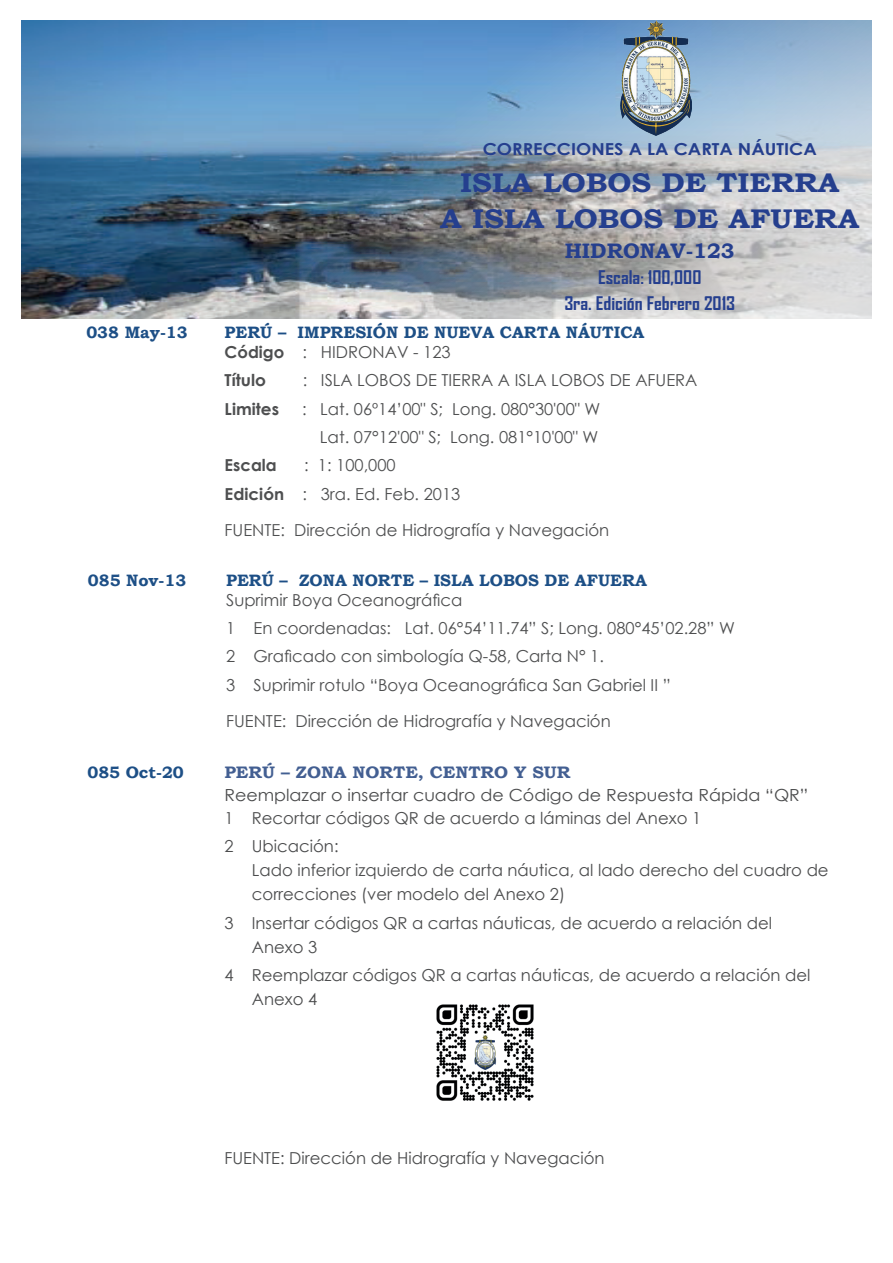
<style>
.page{position:relative;width:893px;height:1263px;background:#fff}
.page>*{position:absolute;margin:0;border:0;box-sizing:border-box;transform-origin:0 0}
.t1{font:700 27px/36.6px "Bookman Old Style";color:#253f8e;text-align:center;scale:1.11 1}
.t2{font:700 21px "Bookman Old Style";color:#253f8e}
.t3{font:700 18px/25.8px "Agency FB";color:#253f8e;text-align:center;scale:1.08 1}
.t4{font:16.65px "Century Gothic";color:#4b4c4d;scale:1.05 1}
.t5{font:700 16.65px "Bookman Old Style";color:#435f92;scale:1.05 1}
.t6{font:16.5px/28.3px "Century Gothic";color:#4e4f50}
.t7{font:16.5px/24px "Century Gothic";color:#4b4c4d}
.t8{font:700 16.5px "Bookman Old Style";color:#1d4f86}
.t9{font:700 16.5px "Century Gothic";color:#253f8e;scale:1.1 1}
.t10{font:700 16.5px "Century Gothic";color:#4e4f50}
.s1{font-weight:700}
</style>
<div class="page">
<img style="left:21px;top:21px;width:851px;height:297px">
<img style="left:620px;top:21px;width:72px;height:115px">
<img style="left:436px;top:1004px;width:98px;height:97px">
<p class="t9" style="left:483px;top:137px;width:305px">CORRECCIONES A LA CARTA NÁUTICA</p>
<h1 class="t1" style="left:440px;top:164px;width:379px">ISLA LOBOS DE TIERRA<br>A ISLA LOBOS DE AFUERA</h1>
<p class="t2" style="left:565px;top:236px;width:172px">HIDRONAV-123</p>
<p class="t3" style="left:564px;top:264px;width:160px">Escala: 100,000<br>3ra. Edición Febrero 2013</p>
<p class="t8" style="left:86px;top:321px;width:103px">038 May-13</p>
<p class="t8" style="left:225px;top:321px;width:421px">PERÚ – IMPRESIÓN DE NUEVA CARTA NÁUTICA</p>
<p class="t6" style="left:225px;top:338px;width:227px"><span class="s1">Código</span> : HIDRONAV - 123<br><span class="s1">Título</span></p>
<p class="t6" style="left:303px;top:366px;width:396px">: ISLA LOBOS DE TIERRA A ISLA LOBOS DE AFUERA</p>
<p class="t10" style="left:225px;top:396px;width:56px">Limites</p>
<p class="t6" style="left:302px;top:394px;width:300px;text-align:right">: Lat. 06º14’00" S; Long. 080°30'00" W<br>Lat. 07°12'00" S; Long. 081°10'00" W</p>
<p class="t10" style="left:225px;top:453px;width:54px">Escala</p>
<p class="t6" style="left:225px;top:451px;width:237px;text-indent:80px">: 1: 100,000<br><span class="s1">Edición</span> : 3ra. Ed. Feb. 2013</p>
<p class="t6" style="left:225px;top:516px;width:386px">FUENTE: Dirección de Hidrografía y Navegación</p>
<p class="t8" style="left:88px;top:568px;width:100px">085 Nov-13</p>
<p class="t8" style="left:226px;top:568px;width:422px">PERÚ – ZONA NORTE – ISLA LOBOS DE AFUERA</p>
<p class="t6" style="left:226px;top:585px;width:510px">Suprimir Boya Oceanográfica<br>1 En coordenadas: Lat. 06°54’11.74” S; Long. 080°45’02.28” W 2 Graficado con simbología Q-58, Carta N° 1.<br>3 Suprimir rotulo “Boya Oceanográfica San Gabriel II ”</p>
<p class="t6" style="left:226px;top:707px;width:386px">FUENTE: Dirección de Hidrografía y Navegación</p>
<p class="t8" style="left:87px;top:761px;width:98px">085 Oct-20</p>
<p class="t5" style="left:224px;top:761px;width:331px">PERÚ – ZONA NORTE, CENTRO Y SUR</p>
<p class="t4" style="left:224px;top:783px;width:558px">Reemplazar o insertar cuadro de Código de Respuesta Rápida “QR”</p>
<p class="t7" style="left:224px;top:803px;width:478px;line-height:28.3px">1 Recortar códigos QR de acuerdo a láminas del Anexo 1<br>2 Ubicación:</p>
<p class="t7" style="left:252px;top:858px;width:578px">Lado inferior izquierdo de carta náutica, al lado derecho del cuadro de correcciones (ver modelo del Anexo 2)</p>
<p class="t7" style="left:252px;top:910px;width:522px;text-indent:-27px">3 Insertar códigos QR a cartas náuticas, de acuerdo a relación del<br>Anexo 3</p>
<p class="t7" style="left:252px;top:963px;width:560px;text-indent:-27px">4 Reemplazar códigos QR a cartas náuticas, de acuerdo a relación del<br>Anexo 4</p>
<p class="t7" style="left:224px;top:1145px;width:382px">FUENTE: Dirección de Hidrografía y Navegación</p>
</div>
